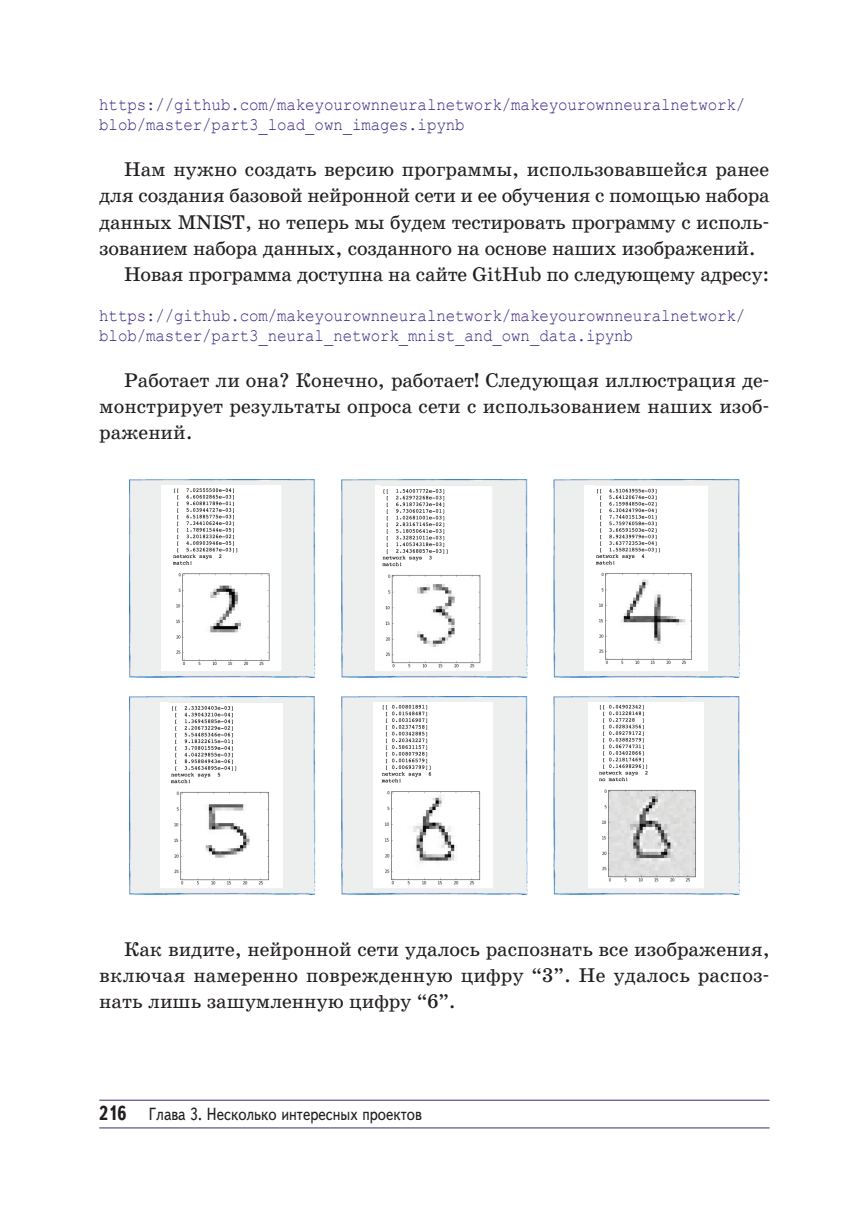
<style>
.page{position:relative;width:844px;height:1216px;background:#fff}
.page>*{position:absolute;margin:0;border:0;box-sizing:border-box;transform-origin:0 0}
.Обычный{font:20.12px/26.1px "School Book C";color:#231f20;text-align:justify}
.t1{font:17.5px/20.1px "Courier New";letter-spacing:-.005em;color:#3d2580;scale:.9 1}
.t2{font:17.5px "Text Book C";color:#231f20;scale:.85 1}
.s1{font-weight:700;font-size:20.12px}
</style>
<div class="page">
<hr style="left:99px;top:1099px;width:670px;height:1px;background:#3d2580">
<hr style="left:99px;top:1127px;width:670px;height:1px;background:#3d2580">
<img style="left:130px;top:479px;width:609px;height:415px">
<img style="left:161px;top:485px;width:120px;height:185px">
<img style="left:375px;top:485px;width:115px;height:185px">
<img style="left:584px;top:485px;width:123px;height:185px">
<img style="left:160px;top:703px;width:122px;height:184px">
<img style="left:373px;top:703px;width:119px;height:184px">
<img style="left:588px;top:703px;width:114px;height:184px">
<p class="t1" style="left:99px;top:94px;width:719px">https://github.com/makeyourownneuralnetwork/makeyourownneuralnetwork/ blob/master/part3_load_own_images.ipynb</p>
<p class="Обычный" style="left:99px;top:156px;width:671px;text-indent:25px">Нам нужно создать версию программы, использовавшейся ранее для создания базовой нейронной сети и ее обучения с помощью набора данных MNIST, но теперь мы будем тестировать программу с исполь&shy;зованием набора данных, созданного на основе наших изображений.</p>
<p class="Обычный" style="left:124px;top:261px;width:646px">Новая программа доступна на сайте GitHub по следующему адресу:</p>
<p class="t1" style="left:99px;top:305px;width:719px">https://github.com/makeyourownneuralnetwork/makeyourownneuralnetwork/ blob/master/part3_neural_network_mnist_and_own_data.ipynb</p>
<p class="Обычный" style="left:99px;top:367px;width:671px;text-align:left;text-indent:25px">Работает ли она? Конечно, работает! Следующая иллюстрация де&shy;монстрирует результаты опроса сети с использованием наших изоб&shy;ражений.</p>
<p class="Обычный" style="left:99px;top:935px;width:672px;text-indent:25px">Как видите, нейронной сети удалось распознать все изображения, включая намеренно поврежденную цифру “3”. Не удалось распоз&shy;нать лишь зашумленную цифру “6”.</p>
<p class="t2" style="left:99px;top:1104px;width:381px"><span class="s1">216</span> Глава 3. Несколько интересных проектов</p>
</div>
